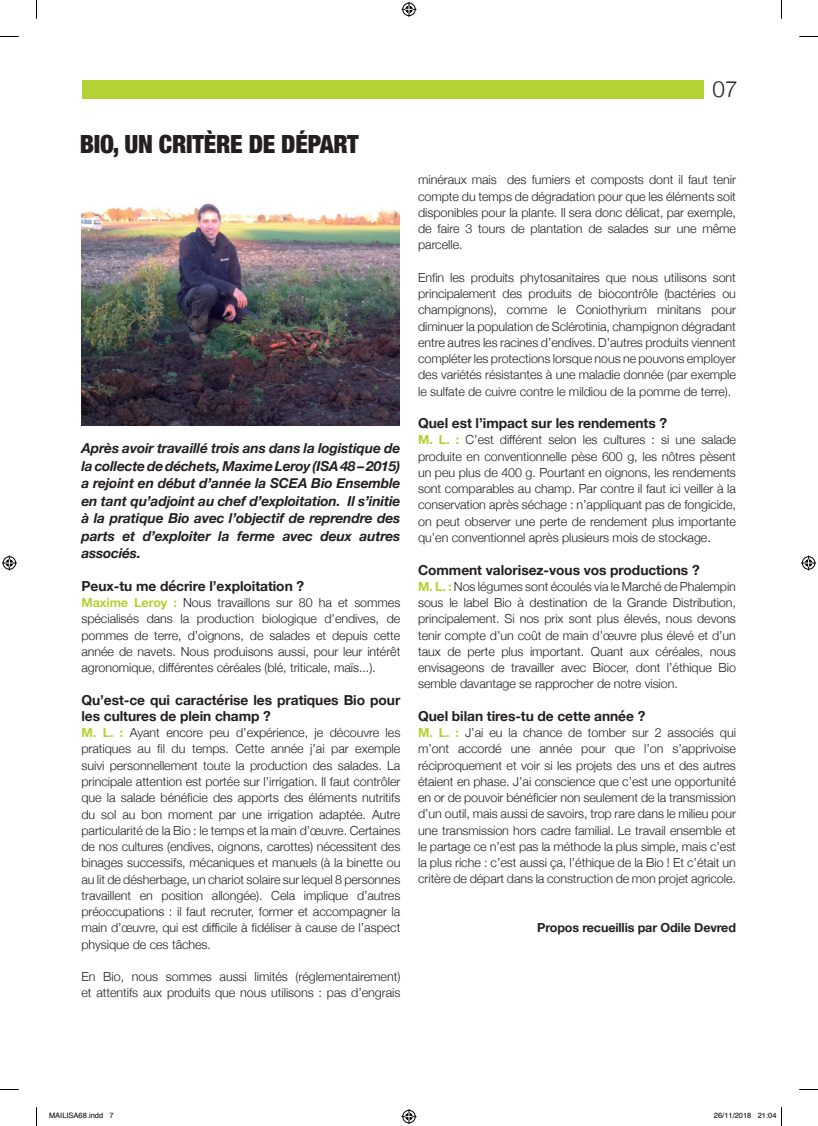
<style>
.page{position:relative;width:818px;height:1126px;background:#fff}
.page>*{position:absolute;margin:0;border:0;box-sizing:border-box;transform-origin:0 0}
.t1{font:900 condensed 25px "Helvetica Neue";letter-spacing:-.01em;color:#231f20}
.t2{font:300 22.5px "Helvetica Neue";color:#231f20}
.t3{font:italic 700 13.75px/17.5px "Helvetica Neue";letter-spacing:-.01em;color:#231f20;text-align:justify}
.t4{font:700 13.75px/16.2px "Helvetica Neue";letter-spacing:-.005em;color:#231f20}
.t5{font:300 12.5px/16.2px "Helvetica Neue";letter-spacing:-.005em;color:#231f20;text-align:justify}
.t6{font:700 12.5px "Helvetica Neue";letter-spacing:-.01em;color:#231f20}
.t7{font:7.5px "Helvetica";color:#000}
.s1{font-weight:700;color:#b3d234}
</style>
<div class="page">
<div style="left:81px;top:80px;width:622px;height:18px;background:#b3d234"></div>
<img style="left:81px;top:203px;width:318px;height:222px">
<svg style="left:0;top:36px;width:19px;height:1px"></svg>
<svg style="left:799px;top:36px;width:18px;height:1px"></svg>
<svg style="left:0;top:1089px;width:19px;height:1px"></svg>
<svg style="left:799px;top:1089px;width:18px;height:1px"></svg>
<svg style="left:36px;top:0;width:1px;height:19px"></svg>
<svg style="left:36px;top:1107px;width:1px;height:18px"></svg>
<svg style="left:401px;top:2px;width:15px;height:15px"></svg>
<svg style="left:401px;top:1109px;width:15px;height:14px"></svg>
<svg style="left:2px;top:555px;width:15px;height:15px"></svg>
<svg style="left:801px;top:555px;width:14px;height:15px"></svg>
<h1 class="t1" style="left:80px;top:123px;width:280px">BIO, UN CRITÈRE DE DÉPART</h1>
<p class="t3" style="left:81px;top:440px;width:320px">Après avoir travaillé trois ans dans la logistique de la collecte de déchets, Maxime Leroy (ISA 48 – 2015) a rejoint en début d’année la SCEA Bio Ensemble en tant qu’adjoint au chef d’exploitation. Il s’initie à la pratique Bio avec l’objectif de reprendre des parts et d’exploiter la ferme avec deux autres associés.</p>
<p class="t4" style="left:81px;top:578px;width:224px">Peux-tu me décrire l’exploitation ?</p>
<p class="t5" style="left:81px;top:593px;width:320px"><span class="s1">Maxime Leroy :</span> Nous travaillons sur 80 ha et sommes spécialisés dans la production biologique d’endives, de pommes de terre, d’oignons, de salades et depuis cette année de navets. Nous produisons aussi, pour leur intérêt agronomique, différentes céréales (blé, triticale, maïs...).</p>
<p class="t4" style="left:81px;top:692px;width:320px">Qu’est-ce qui caractérise les pratiques Bio pour les cultures de plein champ ?</p>
<p class="t5" style="left:81px;top:723px;width:320px"><span class="s1">M. L. :</span> Ayant encore peu d’expérience, je découvre les pratiques au fil du temps. Cette année j’ai par exemple suivi personnellement toute la production des salades. La principale attention est portée sur l’irrigation. Il faut contrôler que la salade bénéficie des apports des éléments nutritifs du sol au bon moment par une irrigation adaptée. Autre particularité de la Bio : le temps et la main d’œuvre. Certaines de nos cultures (endives, oignons, carottes) nécessitent des binages successifs, mécaniques et manuels (à la binette ou au lit de désherbage, un chariot solaire sur lequel 8 personnes travaillent en position allongée). Cela implique d’autres préoccupations : il faut recruter, former et accompagner la main d’œuvre, qui est difficile à fidéliser à cause de l’aspect physique de ces tâches.</p>
<p class="t5" style="left:81px;top:967px;width:320px">En Bio, nous sommes aussi limités (réglementairement) et attentifs aux produits que nous utilisons : pas d’engrais</p>
<h2 class="t2" style="left:712px;top:71px;width:27px">07</h2>
<p class="t5" style="left:418px;top:171px;width:319px">minéraux mais des fumiers et composts dont il faut tenir compte du temps de dégradation pour que les éléments soit disponibles pour la plante. Il sera donc délicat, par exemple, de faire 3 tours de plantation de salades sur une même parcelle.</p>
<p class="t5" style="left:418px;top:268px;width:319px">Enfin les produits phytosanitaires que nous utilisons sont principalement des produits de biocontrôle (bactéries ou champignons), comme le Coniothyrium minitans pour diminuer la population de Sclérotinia, champignon dégradant entre autres les racines d’endives. D’autres produits viennent compléter les protections lorsque nous ne pouvons employer des variétés résistantes à une maladie donnée (par exemple le sulfate de cuivre contre le mildiou de la pomme de terre).</p>
<p class="t4" style="left:418px;top:415px;width:250px">Quel est l’impact sur les rendements ?</p>
<p class="t5" style="left:418px;top:431px;width:319px"><span class="s1">M. L. :</span> C’est différent selon les cultures : si une salade produite en conventionnelle pèse 600 g, les nôtres pèsent un peu plus de 400 g. Pourtant en oignons, les rendements sont comparables au champ. Par contre il faut ici veiller à la conservation après séchage : n’appliquant pas de fongicide, on peut observer une perte de rendement plus importante qu’en conventionnel après plusieurs mois de stockage.</p>
<p class="t4" style="left:418px;top:561px;width:283px">Comment valorisez-vous vos productions ?</p>
<p class="t5" style="left:418px;top:577px;width:319px"><span class="s1">M. L. :</span> Nos légumes sont écoulés via le Marché de Phalempin sous le label Bio à destination de la Grande Distribution, principalement. Si nos prix sont plus élevés, nous devons tenir compte d’un coût de main d’œuvre plus élevé et d’un taux de perte plus important. Quant aux céréales, nous envisageons de travailler avec Biocer, dont l’éthique Bio semble davantage se rapprocher de notre vision.</p>
<p class="t4" style="left:418px;top:708px;width:228px">Quel bilan tires-tu de cette année ?</p>
<p class="t5" style="left:418px;top:723px;width:319px"><span class="s1">M. L. :</span> J’ai eu la chance de tomber sur 2 associés qui m’ont accordé une année pour que l’on s’apprivoise réciproquement et voir si les projets des uns et des autres étaient en phase. J’ai conscience que c’est une opportunité en or de pouvoir bénéficier non seulement de la transmission d’un outil, mais aussi de savoirs, trop rare dans le milieu pour une transmission hors cadre familial. Le travail ensemble et le partage ce n’est pas la méthode la plus simple, mais c’est la plus riche : c’est aussi ça, l’éthique de la Bio ! Et c’était un critère de départ dans la construction de mon projet agricole.</p>
<p class="t6" style="left:537px;top:917px;width:200px">Propos recueillis par Odile Devred</p>
<p class="t7" style="left:49px;top:1109px;width:66px">MAILISA68.indd 7</p>
<p class="t7" style="left:713px;top:1109px;width:64px">26/11/2018 21:04</p>
</div>
